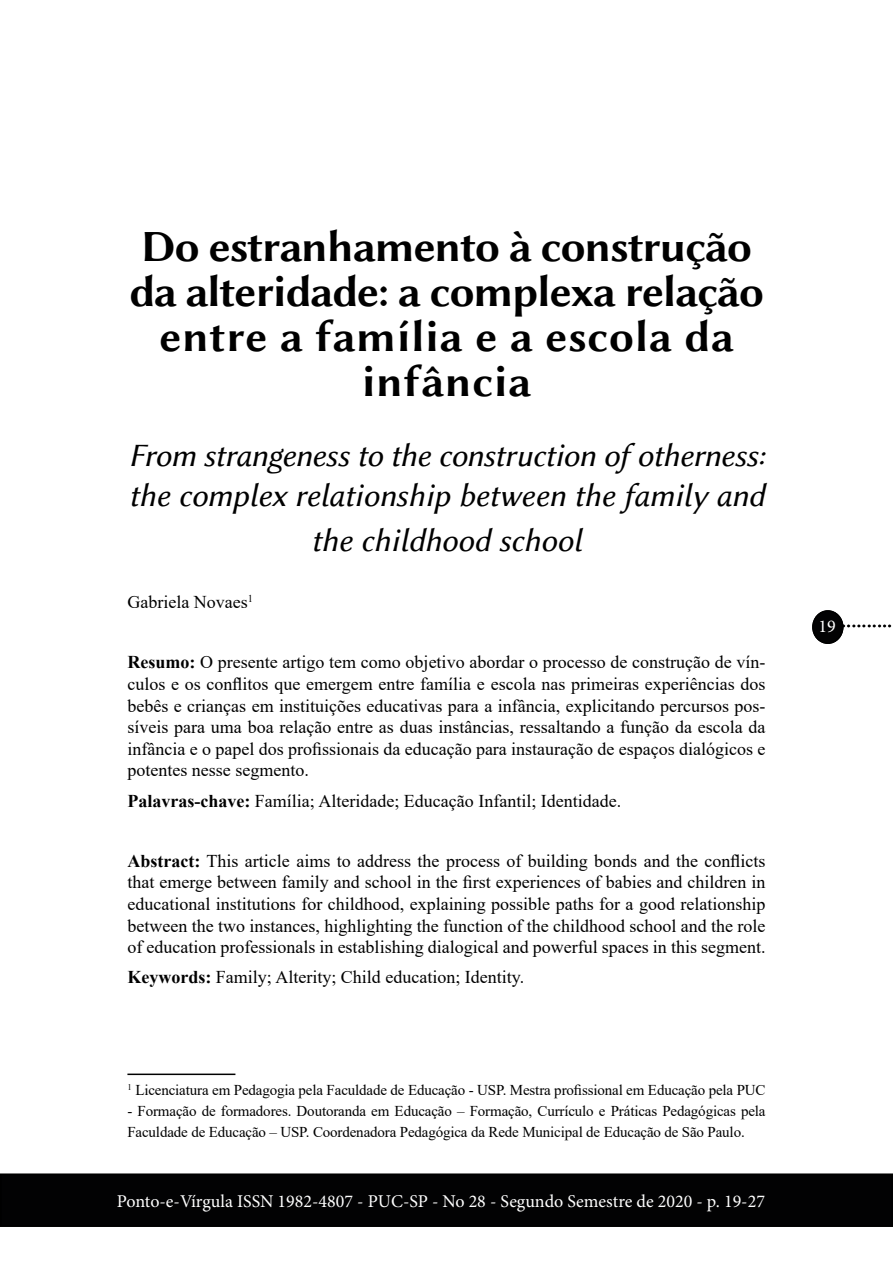
<style>
.page{position:relative;width:893px;height:1263px;background:#fff}
.page>*{position:absolute;margin:0;border:0;box-sizing:border-box;transform-origin:0 0}
.t1{font:45px/45px "Linux Biolinum GB";letter-spacing:-.03em;color:#000;text-align:center}
.t2{font:33px/39.6px "Linux Biolinum GI";color:#000}
.t3{font:22.5px "Minion Pro";color:#000}
.t4{font:18px/21.6px "Times New Roman";color:#000;text-align:justify}
.t5{font:18px "Minion Pro";color:#fff}
.t6{font:15px/21px "Times New Roman";letter-spacing:-.01em;color:#000}
.s1{font-weight:700}
</style>
<div class="page">
<div style="left:813px;top:611px;width:30px;height:32px;background:#020203;border-radius:50%"></div>
<div style="left:812px;top:610px;width:31px;height:34px;border:2px solid #000;border-radius:50%"></div>
<div style="left:1px;top:1174px;width:891px;height:52px;background:#020203"></div>
<div style="left:0;top:1174px;width:893px;height:53px;border:2px solid #000"></div>
<hr style="left:127px;top:1073px;width:108px;height:2px;background:#000">
<h1 class="t1" style="left:129px;top:222px;width:637px">Do estranhamento à construção da alteridade: a complexa relação entre a família e a escola da infância</h1>
<h2 class="t2" style="left:128px;top:435px;width:638px">From strangeness to the construction of otherness: the complex relationship between the family and</h2>
<h2 class="t2" style="left:311px;top:520px;width:272px">the childhood school</h2>
<p class="t4" style="left:127px;top:591px;width:127px">Gabriela Novaes<sup>1</sup></p>
<p class="t4" style="left:127px;top:651px;width:640px"><span class="s1">Resumo:</span> O presente artigo tem como objetivo abordar o processo de construção de vín&shy;culos e os conflitos que emergem entre família e escola nas primeiras experiências dos bebês e crianças em instituições educativas para a infância, explicitando percursos pos&shy;síveis para uma boa relação entre as duas instâncias, ressaltando a função da escola da infância e o papel dos profissionais da educação para instauração de espaços dialógicos e potentes nesse segmento.</p>
<p class="t4" style="left:127px;top:789px;width:495px"><span class="s1">Palavras-chave:</span> Família; Alteridade; Educação Infantil; Identidade.</p>
<p class="t4" style="left:127px;top:849px;width:640px"><span class="s1">Abstract:</span> This article aims to address the process of building bonds and the conflicts that emerge between family and school in the first experiences of babies and children in educational institutions for childhood, explaining possible paths for a good relationship between the two instances, highlighting the function of the childhood school and the role of education professionals in establishing dialogical and powerful spaces in this segment.</p>
<p class="t4" style="left:127px;top:966px;width:398px"><span class="s1">Keywords:</span> Family; Alterity; Child education; Identity.</p>
<p class="t6" style="left:127px;top:1079px;width:640px"><sup>1</sup> Licenciatura em Pedagogia pela Faculdade de Educação - USP. Mestra profissional em Educação pela PUC</p>
<p class="t6" style="left:127px;top:1100px;width:640px">- Formação de formadores. Doutoranda em Educação – Formação, Currículo e Práticas Pedagógicas pela<br>Faculdade de Educação – USP. Coordenadora Pedagógica da Rede Municipal de Educação de São Paulo.</p>
<p class="t5" style="left:117px;top:1189px;width:650px">Ponto-e-Vírgula ISSN 1982-4807 - PUC-SP - No 28 - Segundo Semestre de 2020 - p. 19-27</p>
<p class="t3" style="left:819px;top:605px;width:75px"><sub>19</sub> ..........</p>
</div>
